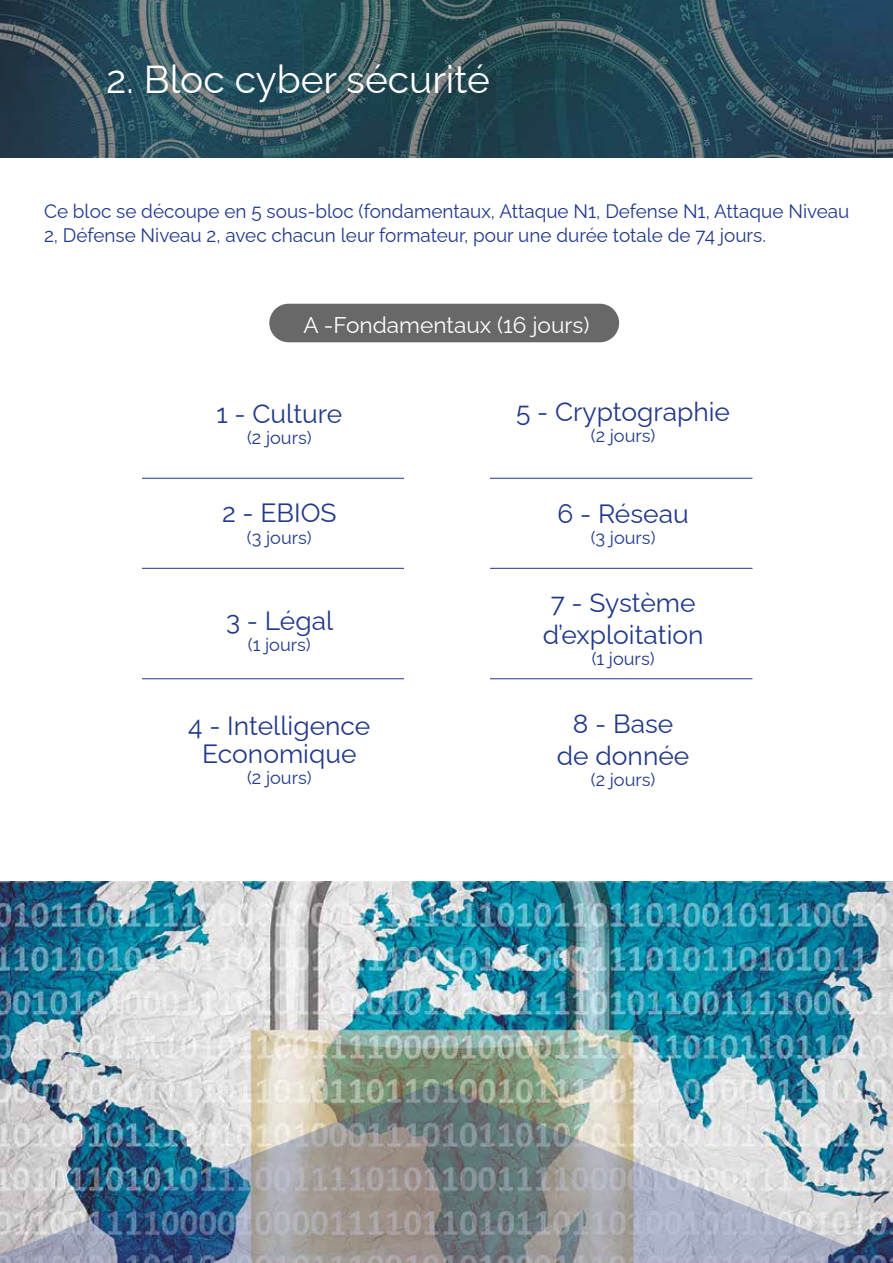
<style>
.page{position:relative;width:893px;height:1263px;background:#fff}
.page>*{position:absolute;margin:0;border:0;box-sizing:border-box;transform-origin:0 0}
.t1{font:100 38.85px "Raleway";color:#fff}
.t2{font:100 26.4px/31.7px "Raleway";color:#22398b;text-align:center}
.t3{font:100 22.65px "Raleway";color:#fff}
.t4{font:100 19.5px/23.4px "Raleway";color:#22398b}
.t5{font:100 18.15px "Raleway";color:#22398b}
</style>
<div class="page">
<img style="left:0;top:0;width:893px;height:157px">
<div style="left:269px;top:304px;width:350px;height:38px;background:#686868;border-radius:19px"></div>
<img style="left:0;top:882px;width:893px;height:201px">
<img style="left:0;top:1083px;width:893px;height:180px">
<hr style="left:142px;top:478px;width:610px;height:1px;background:#22398b">
<hr style="left:142px;top:568px;width:610px;height:1px;background:#22398b">
<hr style="left:142px;top:678px;width:610px;height:1px;background:#22398b">
<div style="left:404px;top:413px;width:86px;height:368px;background:#fff"></div>
<h1 class="t1" style="left:106px;top:48px;width:385px">2. Bloc cyber sécurité</h1>
<p class="t4" style="left:44px;top:197px;width:807px">Ce bloc se découpe en 5 sous-bloc (fondamentaux, Attaque N1, Defense N1, Attaque Niveau<br>2, Défense Niveau 2, avec chacun leur formateur, pour une durée totale de 74 jours.</p>
<p class="t3" style="left:303px;top:306px;width:288px">A -Fondamentaux (16 jours)</p>
<h2 class="t2" style="left:216px;top:395px;width:127px">1 - Culture</h2>
<p class="t5" style="left:247px;top:423px;width:66px">(2 jours)</p>
<h2 class="t2" style="left:222px;top:494px;width:116px">2 - EBIOS</h2>
<p class="t5" style="left:247px;top:523px;width:66px">(3 jours)</p>
<h2 class="t2" style="left:226px;top:601px;width:109px">3 - Légal</h2>
<p class="t5" style="left:248px;top:630px;width:64px">(1 jours)</p>
<h2 class="t2" style="left:188px;top:709px;width:184px;line-height:28px">4 - Intelligence<br>Economique</h2>
<p class="t5" style="left:247px;top:763px;width:66px">(2 jours)</p>
<h2 class="t2" style="left:516px;top:393px;width:215px">5 - Cryptographie</h2>
<p class="t5" style="left:591px;top:421px;width:66px">(2 jours)</p>
<h2 class="t2" style="left:558px;top:494px;width:133px">6 - Réseau</h2>
<p class="t5" style="left:591px;top:523px;width:66px">(3 jours)</p>
<h2 class="t2" style="left:543px;top:584px;width:162px">7 - Système d’exploitation</h2>
<p class="t5" style="left:592px;top:644px;width:64px">(1 jours)</p>
<h2 class="t2" style="left:557px;top:705px;width:134px">8 - Base de donnée</h2>
<p class="t5" style="left:591px;top:765px;width:66px">(2 jours)</p>
</div>
